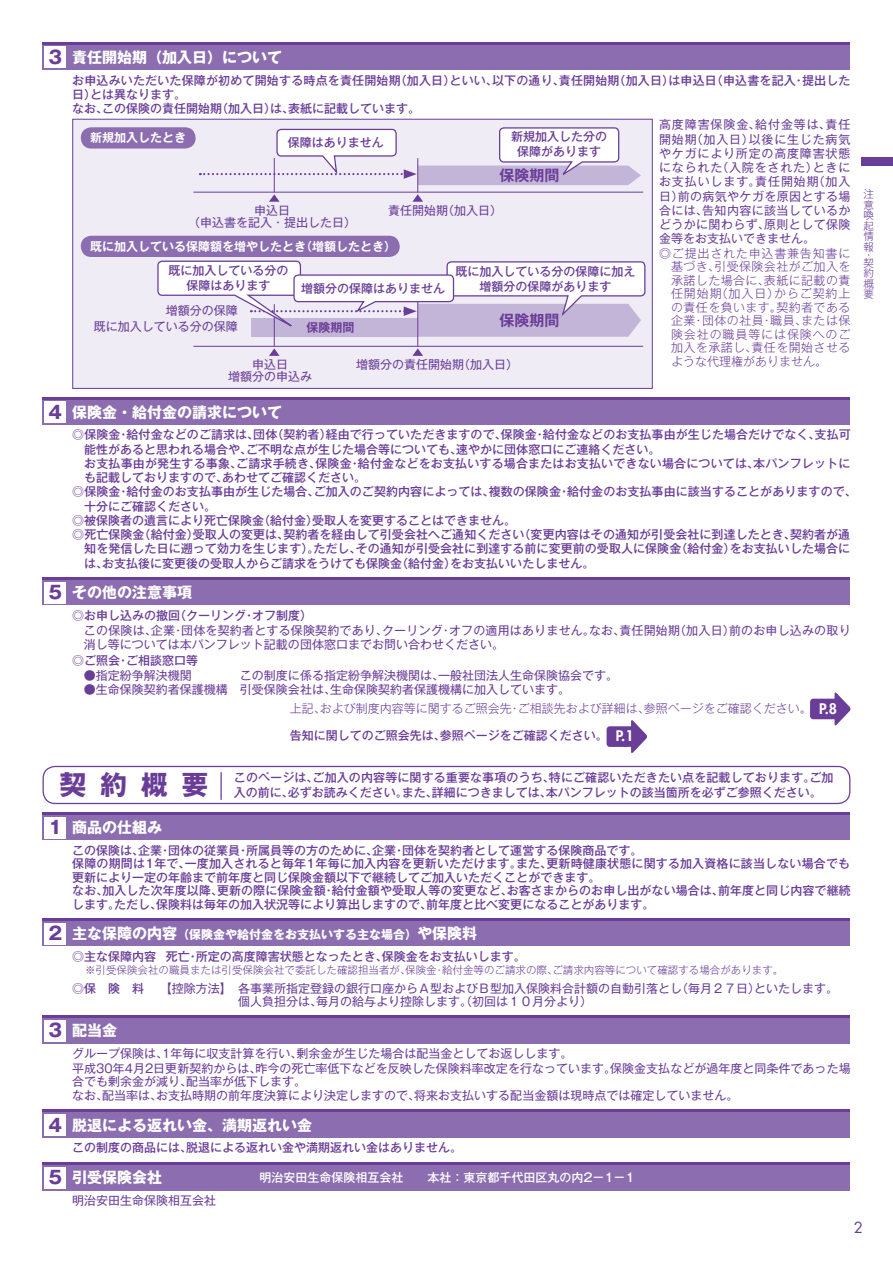
<style>
.page{position:relative;width:893px;height:1263px;background:#fff}
.page>*{position:absolute;margin:0;border:0;box-sizing:border-box;transform-origin:0 0}
.t1{font:700 27px "Gothic MB101 Pro";color:#6a3d98}
.t2{font:700 15px "Gothic MB101 Pro";color:#fff}
.t3{font:700 15px "Gothic MB101 Pro De";color:#6a3d98}
.t4{font:15px "Futura Std";color:#6a3d98}
.t5{font:500 12px/15px "Gothic MB101 Pro";color:#6a3d98}
.t6{font:12px/14.2px "Gothic MB101 Pro";color:#6a3d98}
.t7{font:300 12px/13.5px "Gothic MB101 Pro";color:#6a3d98;text-align:justify}
.t8{font:700 12px "Gothic MB101 Pro De";color:#fff}
.t9{font:500 12px "Gothic MB101 Pro";color:#fff}
.t10{font:700 12px "Gothic MB101 Pro De";color:#6a3d98}
.t11{font:300 10.5px/10.5px "Gothic MB101 Pro";color:#6a3d98;text-align:justify}
.s1{font-size:18px;color:#6a3d98}
.s2{font-weight:400}
.s3{font-family:"Futura Std";font-weight:800;font-size:14.25px;color:#fff}
.s4{font-weight:700;font-size:18px}
.s5{font-weight:700;font-size:15px;color:#fff}
.s6{font-weight:700;color:#fff}
</style>
<div class="page">
<div style="left:43px;top:43px;width:807px;height:27px;background:#8b6db0"></div>
<hr style="left:43px;top:43px;width:807px;height:2px;background:#6a3d98">
<div style="left:45px;top:47px;width:21px;height:21px;background:#fff"></div>
<div style="left:72px;top:119px;width:581px;height:270px;background:#efecf5;border:1px solid #6a3d98"></div>
<hr style="left:193px;top:192px;width:450px;height:1px;background:#6a3d98">
<hr style="left:274px;top:158px;width:1px;height:34px;background:#6a3d98">
<svg style="left:269px;top:194px;width:11px;height:8px"></svg>
<svg style="left:412px;top:194px;width:11px;height:8px"></svg>
<div style="left:81px;top:127px;width:115px;height:22px;background:#8b6db0;border-radius:11px"></div>
<svg style="left:200px;top:127px;width:441px;height:58px"></svg>
<hr style="left:417px;top:158px;width:1px;height:34px;background:#6a3d98">
<hr style="left:193px;top:346px;width:450px;height:1px;background:#6a3d98">
<hr style="left:274px;top:304px;width:1px;height:42px;background:#6a3d98">
<svg style="left:269px;top:348px;width:11px;height:8px"></svg>
<svg style="left:412px;top:348px;width:11px;height:8px"></svg>
<div style="left:81px;top:236px;width:319px;height:21px;background:#8b6db0;border-radius:11px"></div>
<hr style="left:417px;top:295px;width:1px;height:51px;background:#6a3d98">
<svg style="left:157px;top:260px;width:489px;height:77px"></svg>
<div style="left:43px;top:397px;width:807px;height:28px;background:#8b6db0"></div>
<hr style="left:43px;top:397px;width:807px;height:2px;background:#6a3d98">
<div style="left:45px;top:402px;width:21px;height:21px;background:#fff"></div>
<div style="left:43px;top:578px;width:807px;height:27px;background:#8b6db0"></div>
<hr style="left:43px;top:578px;width:807px;height:2px;background:#6a3d98">
<div style="left:45px;top:582px;width:21px;height:21px;background:#fff"></div>
<svg style="left:810px;top:692px;width:41px;height:34px"></svg>
<svg style="left:607px;top:720px;width:40px;height:33px"></svg>
<div style="left:43px;top:766px;width:807px;height:38px;border:1px solid #6a3d98;border-radius:12px"></div>
<hr style="left:220px;top:772px;width:2px;height:28px;background:#6a3d98">
<div style="left:43px;top:813px;width:807px;height:27px;background:#8b6db0"></div>
<hr style="left:43px;top:813px;width:807px;height:2px;background:#6a3d98">
<div style="left:45px;top:817px;width:21px;height:21px;background:#fff"></div>
<div style="left:43px;top:919px;width:807px;height:27px;background:#8b6db0"></div>
<hr style="left:43px;top:919px;width:807px;height:2px;background:#6a3d98">
<div style="left:45px;top:923px;width:21px;height:21px;background:#fff"></div>
<div style="left:43px;top:1016px;width:807px;height:27px;background:#8b6db0"></div>
<hr style="left:43px;top:1016px;width:807px;height:2px;background:#6a3d98">
<div style="left:45px;top:1020px;width:21px;height:21px;background:#fff"></div>
<div style="left:43px;top:1110px;width:807px;height:27px;background:#8b6db0"></div>
<hr style="left:43px;top:1110px;width:807px;height:2px;background:#6a3d98">
<div style="left:45px;top:1114px;width:21px;height:21px;background:#fff"></div>
<div style="left:43px;top:1163px;width:807px;height:27px;background:#8b6db0"></div>
<hr style="left:43px;top:1163px;width:807px;height:2px;background:#6a3d98">
<div style="left:45px;top:1167px;width:21px;height:21px;background:#fff"></div>
<div style="left:861px;top:157px;width:32px;height:9px;background:#6a3d98"></div>
<p class="t2" style="left:48px;top:45px;width:235px"><span class="s1">3</span> 責任開始期（加入日）について</p>
<p class="t5" style="left:72px;top:71px;width:780px;line-height:14.2px">お申込みいただいた保障が初めて開始する時点を責任開始期（加入日）といい、以下の通り、責任開始期（加入日）は申込日（申込書を記入・提出した日）とは異なります。<br>なお、この保険の責任開始期（加入日）は、表紙に記載しています。</p>
<p class="t8" style="left:90px;top:128px;width:97px">新規加入したとき</p>
<p class="t5" style="left:288px;top:133px;width:97px">保障はありません</p>
<p class="t5" style="left:511px;top:128px;width:97px;text-align:center">新規加入した分の保障があります</p>
<p class="t3" style="left:499px;top:163px;width:61px">保険期間</p>
<p class="t6" style="left:188px;top:203px;width:169px;line-height:12px;text-align:center">申込日<br>（申込書を記入・提出した日）</p>
<p class="t6" style="left:388px;top:202px;width:115px">責任開始期（加入日）</p>
<p class="t8" style="left:90px;top:236px;width:307px">既に加入している保障額を増やしたとき（増額したとき）</p>
<p class="t5" style="left:169px;top:262px;width:122px;text-align:center">既に加入している分の保障はあります</p>
<p class="t6" style="left:659px;top:116px;width:193px;text-align:justify">高度障害保険金、給付金等は、責任開始期（加入日）以後に生じた病気やケガにより所定の高度障害状態になられた（入院をされた）ときにお支払いします。責任開始期（加入日）前の病気やケガを原因とする場合には、告知内容に該当しているかどうかに関わらず、原則として保険金等をお支払いできません。</p>
<p class="t7" style="left:671px;top:245px;width:181px;text-indent:-12px">◎ご提出された申込書兼告知書に基づき、引受保険会社がご加入を承諾した場合に、表紙に記載の責任開始期（加入日）からご契約上の責任を負います。契約者である企業・団体の社員・職員、または保険会社の職員等には保険へのご加入を承諾し、責任を開始させるような代理権がありません。</p>
<p class="t5" style="left:455px;top:263px;width:181px;text-align:center">既に加入している分の保障に加え増額分の保障があります</p>
<p class="t5" style="left:301px;top:279px;width:146px">増額分の保障はありません</p>
<p class="t6" style="left:94px;top:301px;width:146px;line-height:15.9px;text-align:right">増額分の保障<br>既に加入している分の保障</p>
<p class="t3" style="left:499px;top:308px;width:61px">保険期間</p>
<p class="t10" style="left:307px;top:318px;width:49px">保険期間</p>
<p class="t6" style="left:228px;top:356px;width:85px;line-height:12px;text-align:center">申込日<br>増額分の申込み</p>
<p class="t6" style="left:356px;top:355px;width:163px">増額分の責任開始期（加入日）</p>
<p class="t2" style="left:48px;top:400px;width:235px"><span class="s1">4</span> 保険金・給付金の請求について</p>
<p class="t5" style="left:72px;top:426px;width:780px">◎保険金・給付金などのご請求は、団体（契約者）経由で行っていただきますので、保険金・給付金などのお支払事由が生じた場合だけでなく、支払可</p>
<p class="t5" style="left:84px;top:440px;width:577px">能性があると思われる場合や、ご不明な点が生じた場合等についても、速やかに団体窓口にご連絡ください。</p>
<p class="t5" style="left:84px;top:454px;width:768px">お支払事由が発生する事象、ご請求手続き、保険金・給付金などをお支払いする場合またはお支払いできない場合については、本パンフレットに</p>
<p class="t5" style="left:84px;top:469px;width:283px">も記載しておりますので、あわせてご確認ください。</p>
<p class="t5" style="left:72px;top:483px;width:786px">◎保険金・給付金のお支払事由が生じた場合、ご加入のご契約内容によっては、複数の保険金・給付金のお支払事由に該当することがありますので、</p>
<p class="t5" style="left:84px;top:497px;width:133px">十分にご確認ください。</p>
<p class="t5" style="left:72px;top:511px;width:445px">◎被保険者の遺言により死亡保険金（給付金）受取人を変更することはできません。</p>
<p class="t5" style="left:72px;top:526px;width:779px">◎死亡保険金（給付金）受取人の変更は、契約者を経由して引受会社へご通知ください（変更内容はその通知が引受会社に到達したとき、契約者が通</p>
<p class="t5" style="left:84px;top:540px;width:767px">知を発信した日に遡って効力を生じます）。ただし、その通知が引受会社に到達する前に変更前の受取人に保険金（給付金）をお支払いした場合に</p>
<p class="t5" style="left:84px;top:554px;width:511px">は、お支払後に変更後の受取人からご請求をうけても保険金（給付金）をお支払いいたしません。</p>
<p class="t2" style="left:48px;top:580px;width:145px"><span class="s1">5</span> その他の注意事項</p>
<p class="t5" style="left:72px;top:606px;width:241px">◎お申し込みの撤回（クーリング・オフ制度）</p>
<p class="t6" style="left:84px;top:621px;width:768px">この保険は、企業・団体を契約者とする保険契約であり、クーリング・オフの適用はありません。なお、責任開始期（加入日）前のお申し込みの取り消し等については本パンフレット記載の団体窓口までお問い合わせください。</p>
<p class="t5" style="left:72px;top:651px;width:127px">◎ご照会・ご相談窓口等</p>
<p class="t6" style="left:84px;top:667px;width:535px">●指定紛争解決機関　　　　この制度に係る指定紛争解決機関は、一般社団法人生命保険協会です。</p>
<p class="t7" style="left:290px;top:679px;width:549px;line-height:18.5px;text-indent:-206px"><span class="s2">●生命保険契約者保護機構　引受保険会社は、生命保険契約者保護機構に加入しています。<br></span>上記、および制度内容等に関するご照会先・ご相談先および詳細は、参照ページをご確認ください。 <span class="s3">P.8</span></p>
<p class="t5" style="left:290px;top:727px;width:345px">告知に関してのご照会先は、参照ページをご確認ください。 <span class="s3">P.1</span></p>
<h1 class="t1" style="left:60px;top:762px;width:150px">契約概要</h1>
<p class="t5" style="left:234px;top:768px;width:601px">このページは、ご加入の内容等に関する重要な事項のうち、特にご確認いただきたい点を記載しております。ご加入の前に、必ずお読みください。また、詳細につきましては、本パンフレットの該当箇所を必ずご参照ください。</p>
<p class="t2" style="left:48px;top:815px;width:115px"><span class="s1">1</span> 商品の仕組み</p>
<p class="t5" style="left:72px;top:842px;width:780px;line-height:13.5px">この保険は、企業・団体の従業員・所属員等の方のために、企業・団体を契約者として運営する保険商品です。<br>保障の期間は1年で、一度加入されると毎年1年毎に加入内容を更新いただけます。また、更新時健康状態に関する加入資格に該当しない場合でも更新により一定の年齢まで前年度と同じ保険金額以下で継続してご加入いただくことができます。<br>なお、加入した次年度以降、更新の際に保険金額・給付金額や受取人等の変更など、お客さまからのお申し出がない場合は、前年度と同じ内容で継続します。ただし、保険料は毎年の加入状況等により算出しますので、前年度と比べ変更になることがあります。</p>
<p class="t5" style="left:72px;top:922px;width:455px;line-height:21.5px;text-indent:-24px"><span class="s4">2</span> <span class="s5">主な保障の内容</span><span class="s6">（保険金や給付金をお支払いする主な場合）</span><span class="s5">や保険料<br></span>◎主な保障内容 死亡・所定の高度障害状態となったとき、保険金をお支払いします。</p>
<p class="t11" style="left:85px;top:963px;width:700px">※引受保険会社の職員または引受保険会社で委託した確認担当者が、保険金・給付金等のご請求の際、ご請求内容等について確認する場合があります。</p>
<p class="t5" style="left:72px;top:979px;width:73px">◎保険料</p>
<p class="t6" style="left:238px;top:980px;width:601px;line-height:13.5px;text-indent:-78px">【控除方法】各事業所指定登録の銀行口座からＡ型およびＢ型加入保険料合計額の自動引落とし（毎月２７日）といたします。個人負担分は、毎月の給与より控除します。（初回は１０月分より）</p>
<p class="t2" style="left:48px;top:1018px;width:70px"><span class="s1">3</span> 配当金</p>
<p class="t6" style="left:72px;top:1044px;width:780px;line-height:14.9px">グループ保険は、1年毎に収支計算を行い、剰余金が生じた場合は配当金としてお返しします。<br>平成30年4月2日更新契約からは、昨今の死亡率低下などを反映した保険料率改定を行なっています。保険金支払などが過年度と同条件であった場</p>
<p class="t6" style="left:72px;top:1073px;width:667px;line-height:13.5px">合でも剰余金が減り、配当率が低下します。<br>なお、配当率は、お支払時期の前年度決算により決定しますので、将来お支払いする配当金額は現時点では確定していません。</p>
<p class="t2" style="left:48px;top:1112px;width:265px"><span class="s1">4</span> 脱退による返れい金、満期返れい金</p>
<p class="t5" style="left:72px;top:1138px;width:391px">この制度の商品には、脱退による返れい金や満期返れい金はありません。</p>
<p class="t2" style="left:48px;top:1165px;width:115px"><span class="s1">5</span> 引受保険会社</p>
<p class="t9" style="left:259px;top:1167px;width:377px">明治安田生命保険相互会社　　本社：東京都千代田区丸の内2－1－1</p>
<p class="t6" style="left:72px;top:1191px;width:145px">明治安田生命保険相互会社</p>
<p class="t11" style="left:863px;top:188px;width:12px">注意喚起情報</p>
<p class="t11" style="left:863px;top:249px;width:12px;line-height:7.8px">・契</p>
<p class="t11" style="left:863px;top:266px;width:12px">約概要</p>
<p class="t4" style="left:854px;top:1218px;width:11px">2</p>
</div>
